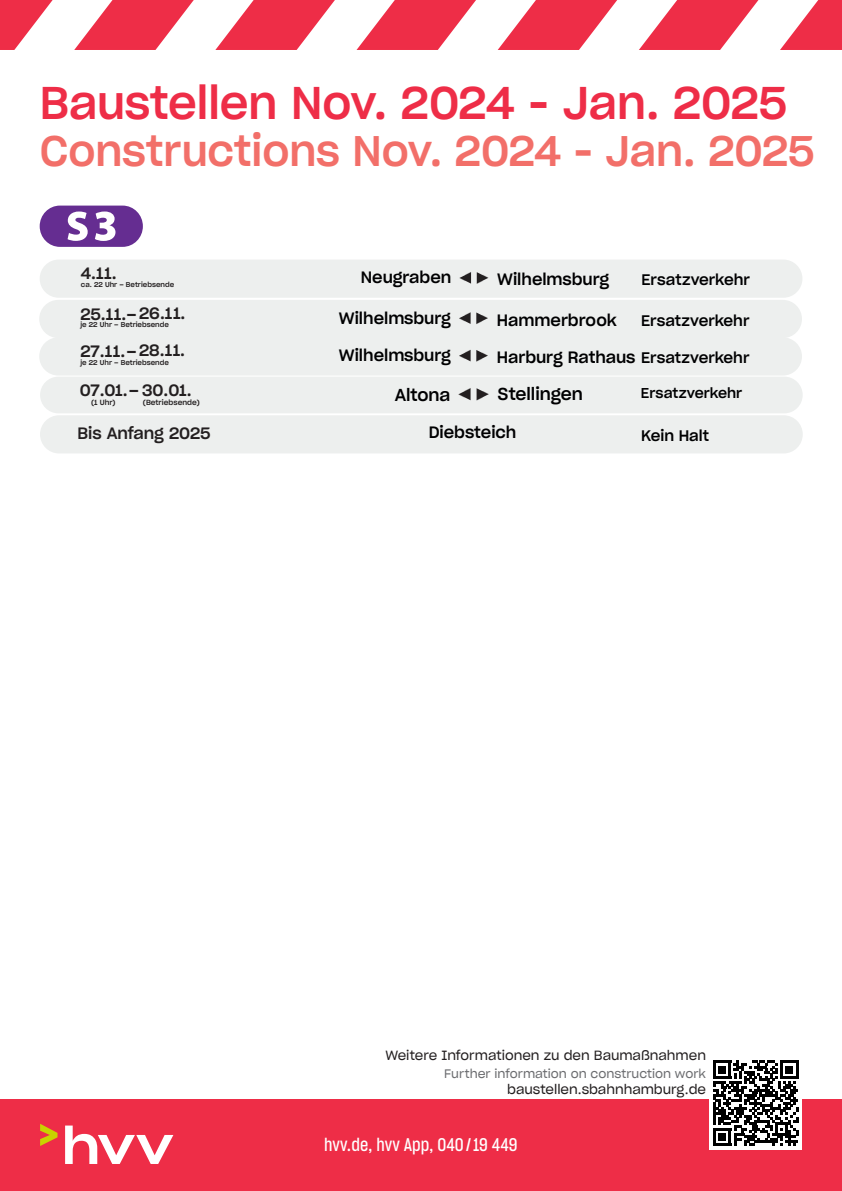
<style>
.page{position:relative;width:842px;height:1191px;background:#fff}
.page>*{position:absolute;margin:0;border:0;box-sizing:border-box;transform-origin:0 0}
.t1{font:45px "Sharp Grotesk Medium 20";color:#ee2d47}
.t2{font:42px "Sharp Grotesk Medium 20";color:#f26f69}
.t3{font:18px "Sharp Grotesk Medium 15";color:#fff}
.t4{font:17px "Sharp Grotesk Medium 20";color:#000001}
.t5{font:16.2px "Sharp Grotesk Medium 20";color:#000001}
.t6{font:16.2px "Sharp Grotesk Medium 20";color:#231f20}
.t7{font:15px "Sharp Grotesk Medium 20";color:#000001}
.t8{font:14px "Sharp Grotesk Medium 20";color:#000001}
.t9{font:13px "Sharp Grotesk Book 20";letter-spacing:-.005em;color:#231f20}
.t10{font:12px "Sharp Grotesk Book 20";color:#6c6d70}
.t11{font:7.3px "Sharp Grotesk Medium 20";color:#231f20}
.t12{font:7px "Sharp Grotesk Medium 20";color:#231f20}
.s1{font-size:15px}
</style>
<div class="page">
<div style="left:0;top:1098px;width:842px;height:93px;background:#ee2d47"></div>
<svg style="left:0;top:0;width:53px;height:50px"></svg>
<svg style="left:780px;top:0;width:62px;height:50px"></svg>
<svg style="left:74px;top:0;width:120px;height:50px"></svg>
<svg style="left:215px;top:0;width:120px;height:50px"></svg>
<svg style="left:356px;top:0;width:120px;height:50px"></svg>
<svg style="left:498px;top:0;width:119px;height:50px"></svg>
<svg style="left:639px;top:0;width:120px;height:50px"></svg>
<svg style="left:65px;top:1125px;width:108px;height:39px"></svg>
<svg style="left:40px;top:1123px;width:18px;height:23px"></svg>
<div style="left:710px;top:1057px;width:92px;height:92px;background:#fff"></div>
<svg style="left:713px;top:1060px;width:85px;height:85px"></svg>
<div style="left:718px;top:1132px;width:8px;height:8px;background:#000"></div>
<svg style="left:40px;top:206px;width:103px;height:41px"></svg>
<div style="left:40px;top:415px;width:763px;height:38px;background:#edefee;border-radius:19px"></div>
<div style="left:39px;top:300px;width:763px;height:38px;background:#edefee;border-radius:19px"></div>
<svg style="left:459px;top:312px;width:29px;height:12px"></svg>
<div style="left:39px;top:337px;width:763px;height:38px;background:#edefee;border-radius:19px"></div>
<svg style="left:459px;top:350px;width:29px;height:11px"></svg>
<div style="left:40px;top:259px;width:762px;height:39px;background:#edefee;border-radius:19px"></div>
<svg style="left:460px;top:272px;width:11px;height:12px"></svg>
<svg style="left:477px;top:272px;width:11px;height:12px"></svg>
<div style="left:40px;top:376px;width:763px;height:37px;background:#edefee;border-radius:18px"></div>
<svg style="left:458px;top:388px;width:13px;height:12px"></svg>
<svg style="left:477px;top:388px;width:12px;height:12px"></svg>
<p class="t1" style="left:40px;top:65px;width:749px">Baustellen Nov. 2024 - Jan. 2025</p>
<p class="t2" style="left:40px;top:116px;width:777px">Constructions Nov. 2024 - Jan. 2025</p>
<p class="t6" style="left:81px;top:260px;width:37px">4.11.</p>
<p class="t12" style="left:81px;top:279px;width:95px">ca. 22 Uhr – Betriebsende</p>
<p class="t5" style="left:361px;top:264px;width:92px">Neugraben</p>
<p class="t5" style="left:497px;top:266px;width:113px">Wilhelmsburg</p>
<p class="t7" style="left:641px;top:267px;width:110px">Ersatzverkehr</p>
<p class="t6" style="left:80px;top:300px;width:107px">25.11.–26.11.</p>
<p class="t12" style="left:80px;top:319px;width:90px">je 22 Uhr – Betriebsende</p>
<p class="t5" style="left:339px;top:304px;width:113px">Wilhelmsburg</p>
<p class="t5" style="left:497px;top:306px;width:122px">Hammerbrook</p>
<p class="t7" style="left:641px;top:307px;width:110px">Ersatzverkehr</p>
<p class="t6" style="left:80px;top:337px;width:106px">27.11.–28.11.</p>
<p class="t12" style="left:80px;top:356px;width:90px">je 22 Uhr – Betriebsende</p>
<p class="t5" style="left:339px;top:342px;width:113px">Wilhelmsburg</p>
<p class="t5" style="left:497px;top:344px;width:254px">Harburg Rathaus <span class="s1">Ersatzverkehr</span></p>
<p class="t6" style="left:80px;top:376px;width:113px">07.01.– 30.01.</p>
<p class="t11" style="left:91px;top:396px;width:26px">(1 Uhr)</p>
<p class="t11" style="left:143px;top:396px;width:58px">(Betriebsende)</p>
<p class="t4" style="left:395px;top:380px;width:57px">Altona</p>
<p class="t4" style="left:498px;top:380px;width:86px">Stellingen</p>
<p class="t8" style="left:641px;top:381px;width:103px">Ersatzverkehr</p>
<p class="t6" style="left:78px;top:419px;width:135px">Bis Anfang 2025</p>
<p class="t5" style="left:429px;top:418px;width:89px">Diebsteich</p>
<p class="t7" style="left:641px;top:423px;width:70px">Kein Halt</p>
<p class="t9" style="left:385px;top:1045px;width:322px">Weitere Informationen zu den Baumaßnahmen</p>
<p class="t10" style="left:444px;top:1064px;width:263px">Further information on construction work</p>
<p class="t9" style="left:507px;top:1078px;width:200px">baustellen.sbahnhamburg.de</p>
<p class="t3" style="left:324px;top:1131px;width:195px">hvv.de, hvv App, 040/19 449</p>
</div>
